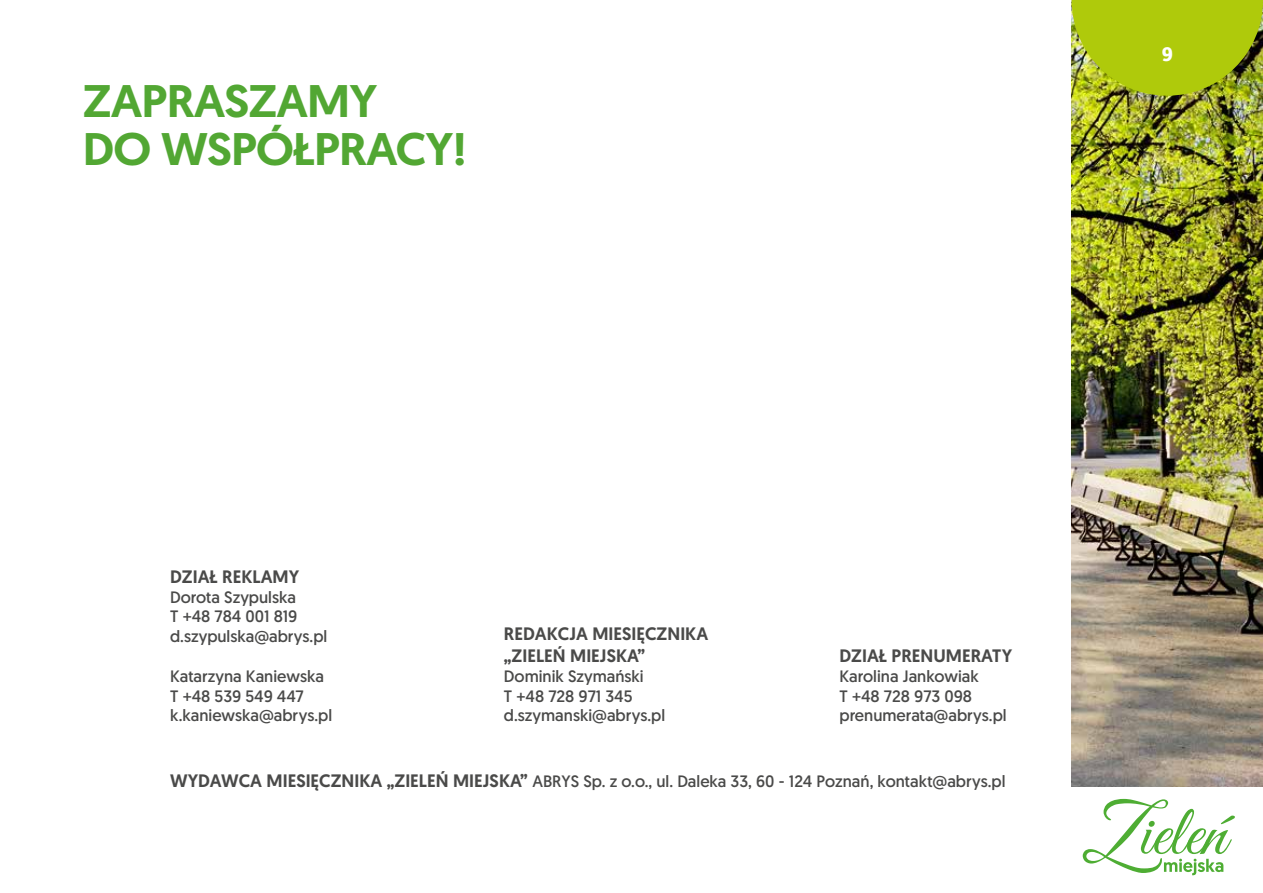
<style>
.page{position:relative;width:1263px;height:893px;background:#fff}
.page>*{position:absolute;margin:0;border:0;box-sizing:border-box;transform-origin:0 0}
.t1{font:500 45.6px/48px "Geomanist";letter-spacing:-.02em;color:#52a733;scale:1.05 1}
.t2{font:700 21px "Signika";color:#fff}
.t3{font:500 18px/21.6px "Geomanist";color:#4a4a49}
.t4{font:16.5px/19.8px "Geomanist";color:#4a4a49}
.s1{font-weight:500;font-size:18px}
</style>
<div class="page">
<svg style="left:1083px;top:799px;width:152px;height:76px"></svg>
<img style="left:1071px;top:96px;width:192px;height:691px">
<img style="left:1071px;top:0;width:192px;height:96px">
<h1 class="t1" style="left:83px;top:76px;width:367px">ZAPRASZAMY<br>DO WSPÓŁPRACY!</h1>
<p class="t2" style="left:1162px;top:41px;width:13px">9</p>
<p class="t3" style="left:170px;top:565px;width:131px">DZIAŁ REKLAMY</p>
<p class="t4" style="left:170px;top:586px;width:159px">Dorota Szypulska<br>T +48 784 001 819 d.szypulska@abrys.pl</p>
<p class="t4" style="left:170px;top:666px;width:164px">Katarzyna Kaniewska<br>T +48 539 549 447 k.kaniewska@abrys.pl</p>
<p class="t3" style="left:504px;top:623px;width:206px">REDAKCJA MIESIĘCZNIKA „ZIELEŃ MIEJSKA”</p>
<p class="t4" style="left:504px;top:666px;width:163px">Dominik Szymański<br>T +48 728 971 345 d.szymanski@abrys.pl</p>
<p class="t3" style="left:839px;top:645px;width:174px">DZIAŁ PRENUMERATY</p>
<p class="t4" style="left:839px;top:666px;width:169px">Karolina Jankowiak<br>T +48 728 973 098 prenumerata@abrys.pl</p>
<p class="t4" style="left:170px;top:771px;width:837px"><span class="s1">WYDAWCA MIESIĘCZNIKA „ZIELEŃ MIEJSKA”</span> ABRYS Sp. z o.o., ul. Daleka 33, 60 - 124 Poznań, kontakt@abrys.pl</p>
</div>
